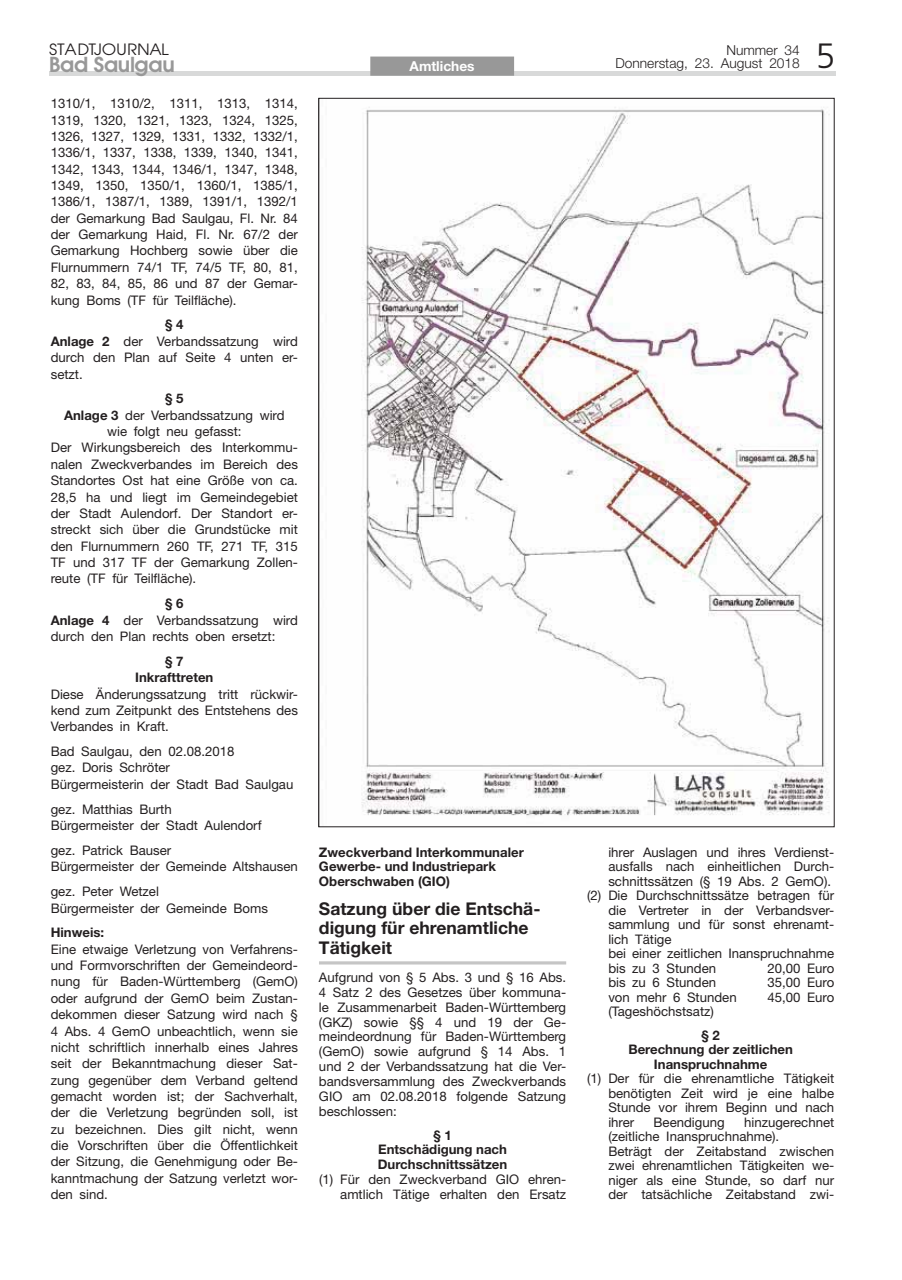
<style>
.page{position:relative;width:902px;height:1280px;background:#fff}
.page>*{position:absolute;margin:0;border:0;box-sizing:border-box;transform-origin:0 0}
.t1{font:300 35.1px "Frutiger";color:#231f20}
.t2{font:600 21.45px "Avant Garde Two BQ";letter-spacing:-.02em;color:#989898}
.t3{font:700 17.55px/19.8px "Helvetica Neue";color:#231f20}
.t4{font:16.35px "Avant Garde Two BQ";color:#231f20;scale:1.08 1}
.t5{font:300 13.65px/13.5px "Helvetica Neue";color:#231f20;text-align:right}
.t6{font:700 13.65px "Helvetica Neue";color:#fff}
.t7{font:13.2px/16.4px "Helvetica Neue";color:#231f20}
.t8{font:700 13.2px/14.9px "Helvetica Neue";color:#231f20;text-align:center}
.s1{font-weight:700}
</style>
<div class="page">
<div style="left:49px;top:71px;width:786px;height:5px;background:#d8d9d9"></div>
<div style="left:370px;top:57px;width:144px;height:19px;background:#989898"></div>
<hr style="left:319px;top:961px;width:247px;height:3px;background:#c5c5c5">
<img style="left:361px;top:107px;width:469px;height:709px">
<p class="t4" style="left:49px;top:43px;width:112px">STADTJOURNAL</p>
<h2 class="t2" style="left:49px;top:56px;width:127px">Bad Saulgau</h2>
<p class="t6" style="left:409px;top:61px;width:67px">Amtliches</p>
<p class="t7" style="left:51px;top:97px;width:249px;text-align:justify">1310/1, 1310/2, 1311, 1313, 1314, 1319, 1320, 1321, 1323, 1324, 1325, 1326, 1327, 1329, 1331, 1332, 1332/1, 1336/1, 1337, 1338, 1339, 1340, 1341, 1342, 1343, 1344, 1346/1, 1347, 1348, 1349, 1350, 1350/1, 1360/1, 1385/1, 1386/1, 1387/1, 1389, 1391/1, 1392/1 der Gemarkung Bad Saulgau, Fl. Nr. 84 der Gemarkung Haid, Fl. Nr. 67/2 der Gemarkung Hochberg sowie über die Flurnummern 74/1 TF, 74/5 TF, 80, 81, 82, 83, 84, 85, 86 und 87 der Gemar&shy;kung Boms (TF für Teilfläche).</p>
<p class="t7" style="left:51px;top:318px;width:249px;text-indent:114px"><span class="s1">§ 4<br>Anlage 2</span> der Verbandssatzung wird durch den Plan auf Seite 4 unten er&shy;setzt.</p>
<p class="t8" style="left:165px;top:392px;width:20px">§ 5</p>
<p class="t7" style="left:64px;top:408px;width:222px"><span class="s1">Anlage 3</span> der Verbandssatzung wird</p>
<p class="t7" style="left:107px;top:424px;width:136px">wie folgt neu gefasst:</p>
<p class="t7" style="left:51px;top:441px;width:249px">Der Wirkungsbereich des Interkommu-</p>
<p class="t7" style="left:51px;top:457px;width:249px">nalen Zweckverbandes im Bereich des</p>
<p class="t7" style="left:51px;top:474px;width:249px">Standortes Ost hat eine Größe von ca.</p>
<p class="t7" style="left:51px;top:490px;width:249px">28,5 ha und liegt im Gemeindegebiet</p>
<p class="t7" style="left:51px;top:506px;width:249px">der Stadt Aulendorf. Der Standort er-</p>
<p class="t7" style="left:51px;top:523px;width:249px">streckt sich über die Grundstücke mit</p>
<p class="t7" style="left:51px;top:539px;width:249px">den Flurnummern 260 TF, 271 TF, 315</p>
<p class="t7" style="left:51px;top:555px;width:249px">TF und 317 TF der Gemarkung Zollen-</p>
<p class="t7" style="left:51px;top:572px;width:147px">reute (TF für Teilfläche).</p>
<p class="t7" style="left:51px;top:597px;width:249px;text-indent:114px"><span class="s1">§ 6<br>Anlage 4</span> der Verbandssatzung wird durch den Plan rechts oben ersetzt:</p>
<p class="t8" style="left:135px;top:654px;width:80px;line-height:16.4px">§ 7<br>Inkrafttreten</p>
<p class="t7" style="left:51px;top:687px;width:249px;text-align:justify">Diese Änderungssatzung tritt rückwir&shy;kend zum Zeitpunkt des Entstehens des Verbandes in Kraft.</p>
<p class="t7" style="left:51px;top:744px;width:244px">Bad Saulgau, den 02.08.2018<br>gez. Doris Schröter<br>Bürgermeisterin der Stadt Bad Saulgau</p>
<p class="t7" style="left:51px;top:802px;width:212px">gez. Matthias Burth<br>Bürgermeister der Stadt Aulendorf</p>
<p class="t7" style="left:51px;top:843px;width:249px">gez. Patrick Bauser<br>Bürgermeister der Gemeinde Altshausen</p>
<p class="t7" style="left:51px;top:884px;width:219px">gez. Peter Wetzel<br>Bürgermeister der Gemeinde Boms</p>
<p class="t8" style="left:51px;top:926px;width:55px">Hinweis:</p>
<p class="t7" style="left:51px;top:942px;width:249px;text-align:justify">Eine etwaige Verletzung von Verfahrens&shy;und Formvorschriften der Gemeindeord&shy;nung für Baden-Württemberg (GemO) oder aufgrund der GemO beim Zustan&shy;dekommen dieser Satzung wird nach § 4 Abs. 4 GemO unbeachtlich, wenn sie nicht schriftlich innerhalb eines Jahres seit der Bekanntmachung dieser Sat&shy;zung gegenüber dem Verband geltend gemacht worden ist; der Sachverhalt, der die Verletzung begründen soll, ist zu bezeichnen. Dies gilt nicht, wenn die Vorschriften über die Öffentlichkeit der Sitzung, die Genehmigung oder Be&shy;kanntmachung der Satzung verletzt wor&shy;den sind.</p>
<p class="t8" style="left:319px;top:846px;width:206px;text-align:left">Zweckverband Interkommunaler<br>Gewerbe- und Industriepark<br>Oberschwaben (GIO)</p>
<h3 class="t3" style="left:319px;top:900px;width:223px">Satzung über die Entschä&shy;digung für ehrenamtliche<br>Tätigkeit</h3>
<p class="t7" style="left:319px;top:971px;width:249px;line-height:14.9px;text-align:justify">Aufgrund von § 5 Abs. 3 und § 16 Abs.<br>4 Satz 2 des Gesetzes über kommuna&shy;le Zusammenarbeit Baden-Württemberg (GKZ) sowie §§ 4 und 19 der Ge&shy;meindeordnung für Baden-Württemberg (GemO) sowie aufgrund § 14 Abs. 1 und 2 der Verbandssatzung hat die Ver&shy;bandsversammlung des Zweckverbands GIO am 02.08.2018 folgende Satzung beschlossen:</p>
<p class="t8" style="left:378px;top:1128px;width:131px">§ 1<br>Entschädigung nach<br>Durchschnittssätzen</p>
<p class="t7" style="left:319px;top:1173px;width:249px;line-height:14.9px;text-align:right">(1) Für den Zweckverband GIO ehren&shy;amtlich Tätige erhalten den Ersatz</p>
<p class="t5" style="left:615px;top:44px;width:186px">Nummer 34<br>Donnerstag, 23. August 2018</p>
<h1 class="t1" style="left:815px;top:42px;width:21px">5</h1>
<p class="t7" style="left:608px;top:845px;width:227px">ihrer Auslagen und ihres Verdienst-</p>
<p class="t7" style="left:608px;top:860px;width:227px">ausfalls nach einheitlichen Durch-</p>
<p class="t7" style="left:608px;top:874px;width:224px">schnittssätzen (§ 19 Abs. 2 GemO).</p>
<p class="t7" style="left:587px;top:889px;width:249px">(2) Die Durchschnittssätze betragen für</p>
<p class="t7" style="left:608px;top:903px;width:227px">die Vertreter in der Verbandsver-</p>
<p class="t7" style="left:608px;top:918px;width:227px">sammlung und für sonst ehrenamt-</p>
<p class="t7" style="left:608px;top:932px;width:65px">lich Tätige</p>
<p class="t7" style="left:608px;top:947px;width:227px">bei einer zeitlichen Inanspruchnahme</p>
<p class="t7" style="left:608px;top:961px;width:109px">bis zu 3 Stunden</p>
<p class="t7" style="left:767px;top:961px;width:68px">20,00 Euro</p>
<p class="t7" style="left:608px;top:976px;width:109px">bis zu 6 Stunden</p>
<p class="t7" style="left:767px;top:976px;width:68px">35,00 Euro</p>
<p class="t7" style="left:608px;top:990px;width:130px">von mehr 6 Stunden</p>
<p class="t7" style="left:767px;top:990px;width:68px">45,00 Euro</p>
<p class="t7" style="left:608px;top:1005px;width:107px">(Tageshöchstsatz)</p>
<p class="t8" style="left:628px;top:1029px;width:166px">§ 2<br>Berechnung der zeitlichen<br>Inanspruchnahme</p>
<p class="t7" style="left:608px;top:1072px;width:227px;line-height:14.5px;text-align:justify;text-indent:-21px">(1) Der für die ehrenamtliche Tätigkeit benötigten Zeit wird je eine halbe Stunde vor ihrem Beginn und nach ihrer</p>
<p class="t7" style="left:608px;top:1116px;width:227px;line-height:14.5px;text-indent:136px">hinzugerechnet (zeitliche Inanspruchnahme).<br>Beträgt der Zeitabstand zwischen zwei ehrenamtlichen Tätigkeiten we&shy;niger als eine Stunde, so darf nur der tatsächliche Zeitabstand zwi-</p>
<p class="t7" style="left:653px;top:1115px;width:73px">Beendigung</p>
</div>
